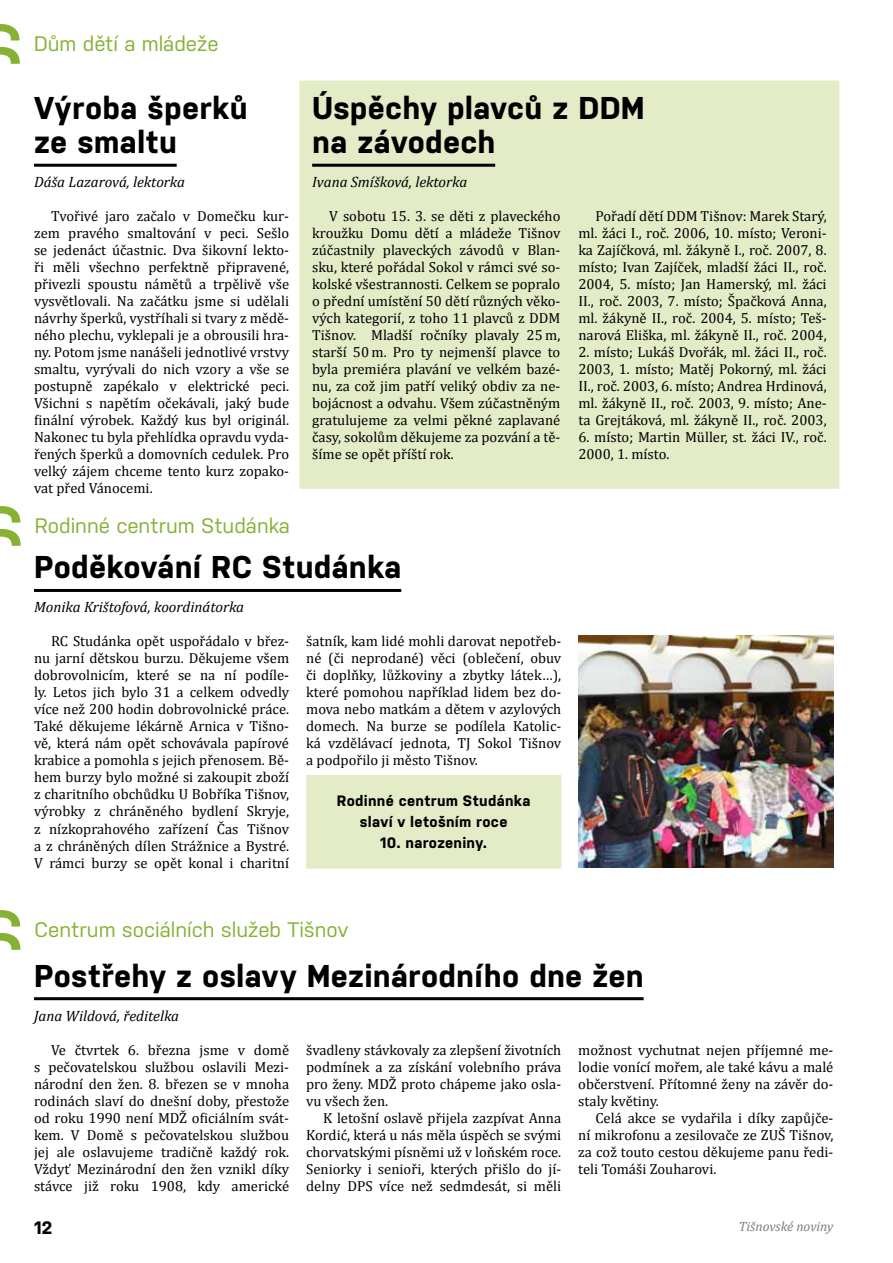
<style>
.page{position:relative;width:893px;height:1263px;background:#fff}
.page>*{position:absolute;margin:0;border:0;box-sizing:border-box;transform-origin:0 0}
.t1{font:700 31.5px/34px "Nudista";letter-spacing:.005em;color:#000}
.t2{font:21px "Nudista";color:#86b133}
.t3{font:700 18px "Nudista";color:#000}
.t4{font:italic 15px "Cambria";color:#000}
.t5{font:700 15px/21px "Nudista";letter-spacing:.02em;color:#000;text-align:center}
.t6{font:14.7px/17px "Cambria";color:#000;text-align:justify}
.t7{font:italic 13.5px "Cambria";color:#807c7a}
</style>
<div class="page">
<svg style="left:0;top:24px;width:19px;height:17px"></svg>
<svg style="left:0;top:47px;width:20px;height:17px"></svg>
<hr style="left:34px;top:164px;width:143px;height:3px;background:#000">
<div style="left:299px;top:80px;width:541px;height:409px;background:#e3ecc7"></div>
<hr style="left:34px;top:589px;width:367px;height:3px;background:#000">
<div style="left:306px;top:775px;width:256px;height:94px;background:#e3ecc7"></div>
<img style="left:578px;top:636px;width:255px;height:231px">
<hr style="left:34px;top:997px;width:610px;height:3px;background:#000">
<svg style="left:0;top:506px;width:20px;height:17px"></svg>
<svg style="left:0;top:529px;width:21px;height:17px"></svg>
<svg style="left:0;top:910px;width:20px;height:16px"></svg>
<svg style="left:0;top:933px;width:20px;height:17px"></svg>
<h2 class="t2" style="left:34px;top:29px;width:186px">Dům dětí a mládeže</h2>
<h1 class="t1" style="left:34px;top:88px;width:215px">Výroba šperků ze smaltu</h1>
<p class="t4" style="left:34px;top:171px;width:153px">Dáša Lazarová, lektorka</p>
<p class="t6" style="left:34px;top:208px;width:257px;text-indent:17px">Tvořivé jaro začalo v Domečku kur&shy;zem pravého smaltování v peci. Sešlo se jedenáct účastnic. Dva šikovní lekto&shy;ři měli všechno perfektně připravené, přivezli spoustu námětů a trpělivě vše vysvětlovali. Na začátku jsme si udělali návrhy šperků, vystříhali si tvary z mědě&shy;ného plechu, vyklepali je a obrousili hra&shy;ny. Potom jsme nanášeli jednotlivé vrstvy smaltu, vyrývali do nich vzory a vše se postupně zapékalo v elektrické peci.<br>Všichni s napětím očekávali, jaký bude finální výrobek. Každý kus byl originál.<br>Nakonec tu byla přehlídka opravdu vyda&shy;řených šperků a domovních cedulek. Pro velký zájem chceme tento kurz zopako&shy;vat před Vánocemi.</p>
<h2 class="t2" style="left:35px;top:511px;width:257px">Rodinné centrum Studánka</h2>
<h1 class="t1" style="left:312px;top:88px;width:334px">Úspěchy plavců z DDM na závodech</h1>
<p class="t4" style="left:312px;top:171px;width:157px">Ivana Smíšková, lektorka</p>
<p class="t6" style="left:312px;top:208px;width:250px;text-indent:17px">V sobotu 15. 3. se děti z plaveckého kroužku Domu dětí a mládeže Tišnov zúčastnily plaveckých závodů v Blan&shy;sku, které pořádal Sokol v rámci své so&shy;kolské všestrannosti. Celkem se popralo o přední umístění 50 dětí různých věko&shy;vých kategorií, z toho 11 plavců z DDM Tišnov. Mladší ročníky plavaly 25 m, starší 50 m. Pro ty nejmenší plavce to byla premiéra plavání ve velkém bazé&shy;nu, za což jim patří veliký obdiv za ne&shy;bojácnost a odvahu. Všem zúčastněným gratulujeme za velmi pěkné zaplavané časy, sokolům děkujeme za pozvání a tě&shy;šíme se opět příští rok.</p>
<p class="t6" style="left:578px;top:208px;width:250px;text-indent:17px">Pořadí dětí DDM Tišnov: Marek Starý, ml. žáci I., roč. 2006, 10. místo; Veroni&shy;ka Zajíčková, ml. žákyně I., roč. 2007, 8. místo; Ivan Zajíček, mladší žáci II., roč.<br>2004, 5. místo; Jan Hamerský, ml. žáci II., roč. 2003, 7. místo; Špačková Anna, ml. žákyně II., roč. 2004, 5. místo; Teš&shy;narová Eliška, ml. žákyně II., roč. 2004,</p>
<p class="t6" style="left:578px;top:344px;width:250px">2. místo; Lukáš Dvořák, ml. žáci II., roč.<br>2003, 1. místo; Matěj Pokorný, ml. žáci II., roč. 2003, 6. místo; Andrea Hrdinová, ml. žákyně II., roč. 2003, 9. místo; Ane&shy;ta Grejtáková, ml. žákyně II., roč. 2003,</p>
<p class="t6" style="left:578px;top:429px;width:250px">6. místo; Martin Müller, st. žáci IV., roč.<br>2000, 1. místo.</p>
<h1 class="t1" style="left:34px;top:547px;width:369px">Poděkování RC Studánka</h1>
<p class="t4" style="left:34px;top:597px;width:212px">Monika Krištofová, koordinátorka</p>
<p class="t6" style="left:34px;top:633px;width:257px;text-indent:17px">RC Studánka opět uspořádalo v břez&shy;nu jarní dětskou burzu. Děkujeme všem dobrovolnicím, které se na ní podíle&shy;ly. Letos jich bylo 31 a celkem odvedly více než 200 hodin dobrovolnické práce.<br>Také děkujeme lékárně Arnica v Tišno&shy;vě, která nám opět schovávala papírové krabice a pomohla s jejich přenosem. Bě&shy;hem burzy bylo možné si zakoupit zboží z charitního obchůdku U Bobříka Tišnov, výrobky z chráněného bydlení Skryje, z nízkoprahového zařízení Čas Tišnov a z chráněných dílen Strážnice a Bystré.<br>V rámci burzy se opět konal i charitní</p>
<p class="t6" style="left:306px;top:633px;width:257px">šatník, kam lidé mohli darovat nepotřeb&shy;né (či neprodané) věci (oblečení, obuv či doplňky, lůžkoviny a zbytky látek…), které pomohou například lidem bez do&shy;mova nebo matkám a dětem v azylových domech. Na burze se podílela Katolic&shy;ká vzdělávací jednota, TJ Sokol Tišnov a podpořilo ji město Tišnov.</p>
<p class="t5" style="left:337px;top:789px;width:195px">Rodinné centrum Studánka slaví v letošním roce</p>
<p class="t5" style="left:380px;top:831px;width:109px">10. narozeniny.</p>
<h2 class="t2" style="left:35px;top:915px;width:315px">Centrum sociálních služeb Tišnov</h2>
<h1 class="t1" style="left:34px;top:956px;width:611px">Postřehy z oslavy Mezinárodního dne žen</h1>
<p class="t4" style="left:34px;top:1005px;width:147px">Jana Wildová, ředitelka</p>
<p class="t6" style="left:34px;top:1041px;width:257px;text-indent:17px">Ve čtvrtek 6. března jsme v domě s pečovatelskou službou oslavili Mezi&shy;národní den žen. 8. březen se v mnoha rodinách slaví do dnešní doby, přestože od roku 1990 není MDŽ oficiálním svát&shy;kem. V Domě s pečovatelskou službou jej ale oslavujeme tradičně každý rok.<br>Vždyť Mezinárodní den žen vznikl díky stávce již roku 1908, kdy americké</p>
<p class="t6" style="left:306px;top:1041px;width:257px">švadleny stávkovaly za zlepšení životních podmínek a za získání volebního práva pro ženy. MDŽ proto chápeme jako osla&shy;vu všech žen.</p>
<p class="t6" style="left:578px;top:1041px;width:257px">možnost vychutnat nejen příjemné me&shy;lodie vonící mořem, ale také kávu a malé občerstvení. Přítomné ženy na závěr do&shy;staly květiny.</p>
<p class="t6" style="left:578px;top:1109px;width:257px;text-indent:17px">Celá akce se vydařila i díky zapůjče&shy;ní mikrofonu a zesilovače ze ZUŠ Tišnov, za což touto cestou děkujeme panu ředi&shy;teli Tomáši Zouharovi.</p>
<p class="t6" style="left:306px;top:1109px;width:257px;text-indent:17px">K letošní oslavě přijela zazpívat Anna Kordić, která u nás měla úspěch se svými chorvatskými písněmi už v loňském roce.<br>Seniorky i senioři, kterých přišlo do jí&shy;delny DPS více než sedmdesát, si měli</p>
<p class="t3" style="left:34px;top:1214px;width:20px">12</p>
<p class="t7" style="left:739px;top:1217px;width:96px">Tišnovské noviny</p>
</div>
